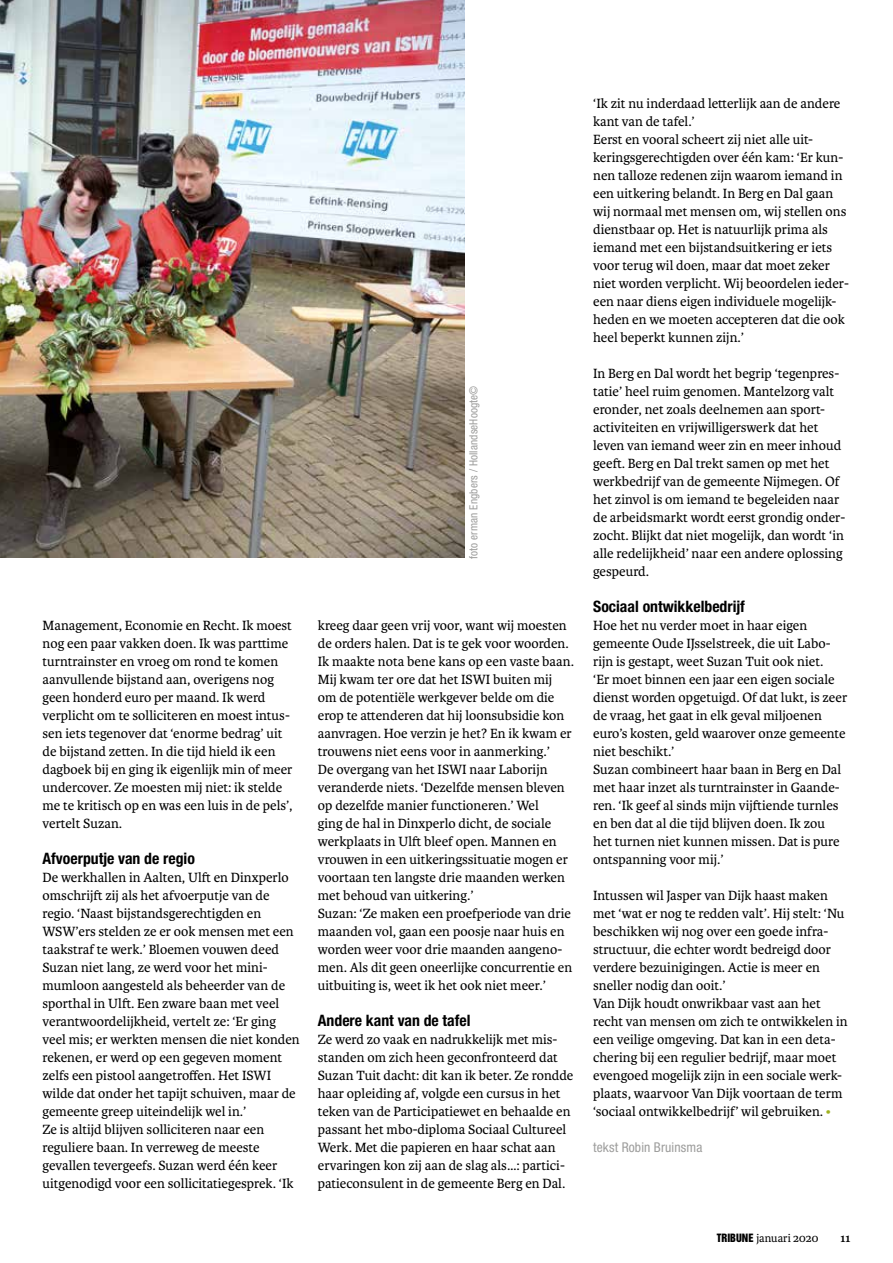
<style>
.page{position:relative;width:893px;height:1263px;background:#fff}
.page>*{position:absolute;margin:0;border:0;box-sizing:border-box;transform-origin:0 0}
.t1{font:700 condensed 15.75px "Helvetica Neue LT Pro";color:#000}
.t2{font:14.25px/18px "Karmina";color:#000}
.t3{font:condensed 13.5px "Helvetica Neue LT Pro";letter-spacing:.01em;color:#9d9d9c}
.t4{font:12px "Karmina";color:#000}
.t5{font:700 12px "Karmina";color:#000}
.t6{font:condensed 11.25px "Helvetica Neue LT Pro";letter-spacing:.01em;color:#9d9d9c}
.s1{color:#9fb120}
.s2{font-family:"Helvetica Inserat LT Std";font-size:10.5px}
</style>
<div class="page">
<img style="left:0;top:0;width:465px;height:557px">
<p class="t6" style="left:467px;top:559px;width:174px;rotate:-90deg">foto erman Engbers / HollandseHoogte©</p>
<p class="t2" style="left:43px;top:617px;width:252px">Management, Economie en Recht. Ik moest nog een paar vakken doen. Ik was parttime turntrainster en vroeg om rond te komen aanvullende bijstand aan, overigens nog geen honderd euro per maand. Ik werd verplicht om te solliciteren en moest intus&shy;sen iets tegenover dat ‘enorme bedrag’ uit de bijstand zetten. In die tijd hield ik een dagboek bij en ging ik eigenlijk min of meer undercover. Ze moesten mij niet: ik stelde me te kritisch op en was een luis in de pels’, vertelt Suzan.</p>
<p class="t1" style="left:43px;top:849px;width:154px">Afvoerputje van de regio</p>
<p class="t2" style="left:43px;top:869px;width:259px">De werkhallen in Aalten, Ulft en Dinxperlo omschrijft zij als het afvoerputje van de regio. ‘Naast bijstandsgerechtigden en WSW’ers stelden ze er ook mensen met een taakstraf te werk.’ Bloemen vouwen deed Suzan niet lang, ze werd voor het mini&shy;mumloon aangesteld als beheerder van de sporthal in Ulft. Een zware baan met veel verantwoordelijkheid, vertelt ze: ‘Er ging veel mis; er werkten mensen die niet konden rekenen, er werd op een gegeven moment zelfs een pistool aangetroffen. Het ISWI wilde dat onder het tapijt schuiven, maar de gemeente greep uiteindelijk wel in.’<br>Ze is altijd blijven solliciteren naar een reguliere baan. In verreweg de meeste gevallen tevergeefs. Suzan werd één keer uitgenodigd voor een sollicitatiegesprek. ‘Ik</p>
<p class="t2" style="left:318px;top:617px;width:258px">kreeg daar geen vrij voor, want wij moesten de orders halen. Dat is te gek voor woorden.<br>Ik maakte nota bene kans op een vaste baan.<br>Mij kwam ter ore dat het ISWI buiten mij om de potentiële werkgever belde om die erop te attenderen dat hij loonsubsidie kon aanvragen. Hoe verzin je het? En ik kwam er trouwens niet eens voor in aanmerking.’<br>De overgang van het ISWI naar Laborijn veranderde niets. ‘Dezelfde mensen bleven op dezelfde manier functioneren.’ Wel<br>ging de hal in Dinxperlo dicht, de sociale werkplaats in Ulft bleef open. Mannen en vrouwen in een uitkeringssituatie mogen er voortaan ten langste drie maanden werken met behoud van uitkering.’<br>Suzan: ‘Ze maken een proefperiode van drie maanden vol, gaan een poosje naar huis en worden weer voor drie maanden aangeno&shy;men. Als dit geen oneerlijke concurrentie en uitbuiting is, weet ik het ook niet meer.’</p>
<p class="t1" style="left:318px;top:1011px;width:154px">Andere kant van de tafel</p>
<p class="t2" style="left:318px;top:1031px;width:257px">Ze werd zo vaak en nadrukkelijk met mis&shy;standen om zich heen geconfronteerd dat Suzan Tuit dacht: dit kan ik beter. Ze rondde haar opleiding af, volgde een cursus in het teken van de Participatiewet en behaalde en passant het mbo-diploma Sociaal Cultureel Werk. Met die papieren en haar schat aan ervaringen kon zij aan de slag als…: partici&shy;patieconsulent in de gemeente Berg en Dal.</p>
<p class="t2" style="left:593px;top:95px;width:257px">‘Ik zit nu inderdaad letterlijk aan de andere kant van de tafel.’<br>Eerst en vooral scheert zij niet alle uit&shy;keringsgerechtigden over één kam: ‘Er kun&shy;nen talloze redenen zijn waarom iemand in een uitkering belandt. In Berg en Dal gaan wij normaal met mensen om, wij stellen ons dienstbaar op. Het is natuurlijk prima als iemand met een bijstandsuitkering er iets voor terug wil doen, maar dat moet zeker niet worden verplicht. Wij beoordelen ieder&shy;een naar diens eigen individuele mogelijk&shy;heden en we moeten accepteren dat die ook heel beperkt kunnen zijn.’</p>
<p class="t2" style="left:593px;top:365px;width:254px">In Berg en Dal wordt het begrip ‘tegenpres&shy;tatie’ heel ruim genomen. Mantelzorg valt eronder, net zoals deelnemen aan sport&shy;activiteiten en vrijwilligerswerk dat het leven van iemand weer zin en meer inhoud geeft. Berg en Dal trekt samen op met het werkbedrijf van de gemeente Nijmegen. Of het zinvol is om iemand te begeleiden naar de arbeidsmarkt wordt eerst grondig onder&shy;zocht. Blijkt dat niet mogelijk, dan wordt ‘in alle redelijkheid’ naar een andere oplossing gespeurd.</p>
<p class="t1" style="left:593px;top:597px;width:153px">Sociaal ontwikkelbedrijf</p>
<p class="t2" style="left:593px;top:617px;width:256px">Hoe het nu verder moet in haar eigen gemeente Oude IJsselstreek, die uit Labo&shy;rijn is gestapt, weet Suzan Tuit ook niet.<br>‘Er moet binnen een jaar een eigen sociale dienst worden opgetuigd. Of dat lukt, is zeer de vraag, het gaat in elk geval miljoenen euro’s kosten, geld waarover onze gemeente niet beschikt.’<br>Suzan combineert haar baan in Berg en Dal met haar inzet als turntrainster in Gaande&shy;ren. ‘Ik geef al sinds mijn vijftiende turnles en ben dat al die tijd blijven doen. Ik zou het turnen niet kunnen missen. Dat is pure ontspanning voor mij.’</p>
<p class="t2" style="left:593px;top:887px;width:256px">Intussen wil Jasper van Dijk haast maken met ‘wat er nog te redden valt’. Hij stelt: ‘Nu beschikken wij nog over een goede infra&shy;structuur, die echter wordt bedreigd door verdere bezuinigingen. Actie is meer en sneller nodig dan ooit.’<br>Van Dijk houdt onwrikbaar vast aan het recht van mensen om zich te ontwikkelen in een veilige omgeving. Dat kan in een deta&shy;chering bij een regulier bedrijf, maar moet evengoed mogelijk zijn in een sociale werk&shy;plaats, waarvoor Van Dijk voortaan de term ‘sociaal ontwikkelbedrijf’ wil gebruiken. <span class="s1">•</span></p>
<p class="t3" style="left:593px;top:1139px;width:111px">tekst Robin Bruinsma</p>
<p class="t4" style="left:717px;top:1231px;width:103px"><span class="s2">TRIBUNE</span> januari 2020</p>
<p class="t5" style="left:841px;top:1231px;width:11px">11</p>
</div>
